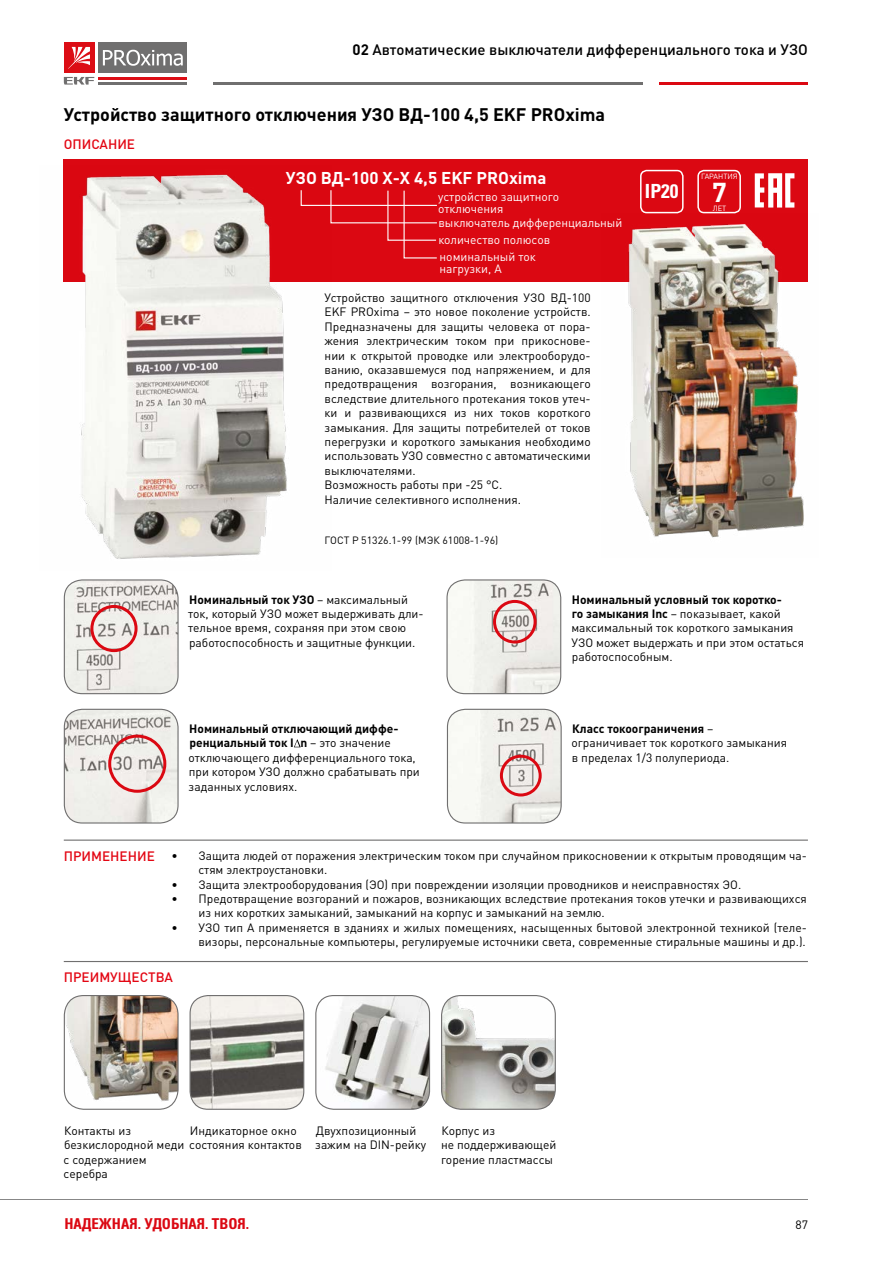
<style>
.page{position:relative;width:893px;height:1263px;background:#fff}
.page>*{position:absolute;margin:0;border:0;box-sizing:border-box;transform-origin:0 0}
.t1{font:700 27px "DIN Cyr";color:#fff}
.t2{font:700 19.5px "Partner Condensed";color:#fff}
.t3{font:700 18px "DIN Cyr";color:#000}
.t4{font:700 16.95px "DIN Cyr";color:#fff}
.t5{font:500 15px "DIN Cyr";color:#000}
.t6{font:700 15px "Partner Condensed";color:#db0812}
.t7{font:500 13.5px "DIN Cyr";color:#e30613}
.t8{font:12px/14.4px "DIN Cyr";color:#000}
.t9{font:12px/12px "DIN Cyr";color:#fff}
.t10{font:10.5px "DIN Cyr";color:#000}
.t11{font:7.5px "DIN Cyr";color:#fff}
.s1{font-weight:700}
.s2{font-weight:400;font-size:12px;color:#000}
</style>
<div class="page">
<div style="left:98px;top:43px;width:89px;height:30px;background:#706f6f"></div>
<hr style="left:98px;top:77px;width:89px;height:3px;background:#dc0d15">
<hr style="left:98px;top:82px;width:89px;height:3px;background:#706f6f">
<svg style="left:103px;top:50px;width:80px;height:16px"></svg>
<svg style="left:64px;top:77px;width:30px;height:8px"></svg>
<div style="left:64px;top:43px;width:30px;height:30px;background:#dc0d15"></div>
<svg style="left:68px;top:47px;width:22px;height:22px"></svg>
<hr style="left:659px;top:82px;width:149px;height:3px;background:#db0812">
<hr style="left:213px;top:82px;width:430px;height:3px;background:#706f6f">
<hr style="left:0;top:1199px;width:808px;height:1px;background:#878787">
<div style="left:64px;top:159px;width:744px;height:122px;background:#db0812"></div>
<img style="left:63px;top:166px;width:268px;height:393px">
<svg style="left:300px;top:189px;width:137px;height:70px"></svg>
<img style="left:602px;top:224px;width:206px;height:314px">
<svg style="left:294px;top:739px;width:7px;height:8px"></svg>
<img style="left:64px;top:709px;width:114px;height:114px">
<div style="left:64px;top:709px;width:115px;height:114px;border:1px solid #706f6f;border-radius:18px"></div>
<div style="left:108px;top:735px;width:58px;height:58px;border:3px solid #db0812;border-radius:50%"></div>
<svg style="left:755px;top:173px;width:39px;height:35px"></svg>
<div style="left:640px;top:170px;width:44px;height:43px;border:2px solid #fff;border-radius:6px"></div>
<div style="left:697px;top:170px;width:44px;height:43px;border:2px solid #fff;border-radius:6px"></div>
<img style="left:190px;top:995px;width:114px;height:114px">
<div style="left:190px;top:995px;width:114px;height:115px;border:1px solid #706f6f;border-radius:18px"></div>
<img style="left:64px;top:995px;width:114px;height:114px">
<div style="left:64px;top:995px;width:115px;height:115px;border:1px solid #706f6f;border-radius:19px"></div>
<img style="left:316px;top:995px;width:114px;height:114px">
<div style="left:315px;top:995px;width:115px;height:115px;border:1px solid #706f6f;border-radius:18px"></div>
<img style="left:442px;top:995px;width:113px;height:114px">
<div style="left:441px;top:995px;width:115px;height:115px;border:1px solid #706f6f;border-radius:19px"></div>
<hr style="left:64px;top:961px;width:744px;height:1px;background:#706f6f">
<hr style="left:64px;top:839px;width:744px;height:2px;background:#706f6f">
<img style="left:64px;top:581px;width:114px;height:113px">
<div style="left:64px;top:579px;width:115px;height:115px;border:1px solid #706f6f;border-radius:18px"></div>
<div style="left:90px;top:605px;width:48px;height:47px;border:3px solid #db0812;border-radius:50%"></div>
<img style="left:448px;top:580px;width:113px;height:114px">
<div style="left:446px;top:579px;width:115px;height:115px;border:1px solid #706f6f;border-radius:18px"></div>
<div style="left:493px;top:600px;width:44px;height:43px;border:3px solid #db0812;border-radius:50%"></div>
<img style="left:447px;top:709px;width:114px;height:114px">
<div style="left:447px;top:709px;width:115px;height:114px;border:1px solid #706f6f;border-radius:18px"></div>
<div style="left:500px;top:755px;width:42px;height:41px;border:3px solid #db0812;border-radius:50%"></div>
<p class="t5" style="left:353px;top:39px;width:457px"><span class="s1">02</span> Автоматические выключатели дифференциального тока и УЗО</p>
<h3 class="t3" style="left:64px;top:102px;width:543px">Устройство защитного отключения УЗО ВД-100 4,5 EKF PROxima</h3>
<p class="t7" style="left:64px;top:135px;width:73px">ОПИСАНИЕ</p>
<h3 class="t4" style="left:286px;top:166px;width:262px">УЗО ВД-100 Х-Х 4,5 EKF PROxima</h3>
<p class="t9" style="left:438px;top:216px;width:185px">выключатель дифференциальный</p>
<p class="t9" style="left:438px;top:190px;width:122px">устройство защитного отключения</p>
<p class="t9" style="left:438px;top:230px;width:113px;line-height:17px">количество полюсов номинальный ток</p>
<p class="t9" style="left:440px;top:262px;width:64px">нагрузки, А</p>
<p class="t8" style="left:325px;top:290px;width:268px">Устройство защитного отключения УЗО ВД-100<br>EKF PROxima – это новое поколение устройств.<br>Предназначены для защиты человека от пора&shy;жения электрическим током при прикоснове&shy;нии к открытой проводке или электрооборудо&shy;ванию, оказавшемуся под напряжением, и для предотвращения возгорания, возникающего вследствие длительного протекания токов утеч&shy;ки и развивающихся из них токов короткого замыкания. Для защиты потребителей от токов перегрузки и короткого замыкания необходимо использовать УЗО совместно с автоматическими выключателями.<br>Возможность работы при -25 °С.<br>Наличие селективного исполнения.</p>
<p class="t10" style="left:325px;top:533px;width:175px">ГОСТ Р 51326.1-99 (МЭК 61008-1-96)</p>
<h2 class="t2" style="left:645px;top:180px;width:35px">IP20</h2>
<p class="t11" style="left:701px;top:171px;width:38px">ГАРАНТИЯ</p>
<h1 class="t1" style="left:712px;top:174px;width:16px">7</h1>
<p class="t11" style="left:713px;top:203px;width:15px">ЛЕТ</p>
<p class="t8" style="left:188px;top:591px;width:237px"><span class="s1">Номинальный ток УЗО</span> – максимальный ток, который УЗО может выдерживать дли&shy;тельное время, сохраняя при этом свою работоспособность и защитные функции.</p>
<p class="t8" style="left:571px;top:591px;width:234px"><span class="s1">Номинальный условный ток коротко-<br>го замыкания Inc</span> – показывает, какой максимальный ток короткого замыкания УЗО может выдержать и при этом остаться работоспособным.</p>
<p class="t8" style="left:188px;top:721px;width:233px"><span class="s1">Номинальный отключающий диффе&shy;ренциальный ток I n</span> – это значение отключающего дифференциального тока, при котором УЗО должно срабатывать при заданных условиях.</p>
<p class="t8" style="left:571px;top:721px;width:217px"><span class="s1">Класс токоограничения</span> – ограничивает ток короткого замыкания в пределах 1/3 полупериода.</p>
<p class="t7" style="left:64px;top:847px;width:116px">ПРИМЕНЕНИЕ <span class="s2">•</span></p>
<p class="t8" style="left:198px;top:848px;width:610px">Защита людей от поражения электрическим током при случайном прикосновении к открытым проводящим ча&shy;стям электроустановки.</p>
<p class="t8" style="left:171px;top:876px;width:571px">• Защита электрооборудования (ЭО) при повреждении изоляции проводников и неисправностях ЭО.</p>
<p class="t8" style="left:198px;top:891px;width:610px;text-indent:-27px">• Предотвращение возгораний и пожаров, возникающих вследствие протекания токов утечки и развивающихся из них коротких замыканий, замыканий на корпус и замыканий на землю.</p>
<p class="t8" style="left:171px;top:920px;width:637px;text-align:right">• УЗО тип А применяется в зданиях и жилых помещениях, насыщенных бытовой электронной техникой (теле&shy;визоры, персональные компьютеры, регулируемые источники света, современные стиральные машины и др.).</p>
<p class="t7" style="left:64px;top:968px;width:111px">ПРЕИМУЩЕСТВА</p>
<p class="t8" style="left:64px;top:1123px;width:69px">Контакты из</p>
<p class="t8" style="left:64px;top:1151px;width:85px">с содержанием серебра</p>
<p class="t8" style="left:64px;top:1123px;width:239px;text-indent:126px">Индикаторное окно безкислородной меди состояния контактов</p>
<p class="t8" style="left:315px;top:1123px;width:113px">Двухпозиционный зажим на DIN-рейку</p>
<p class="t8" style="left:441px;top:1123px;width:117px">Корпус из<br>не поддерживающей горение пластмассы</p>
<p class="t6" style="left:64px;top:1214px;width:186px">НАДЕЖНАЯ. УДОБНАЯ. ТВОЯ.</p>
<p class="t8" style="left:795px;top:1217px;width:14px">87</p>
</div>
